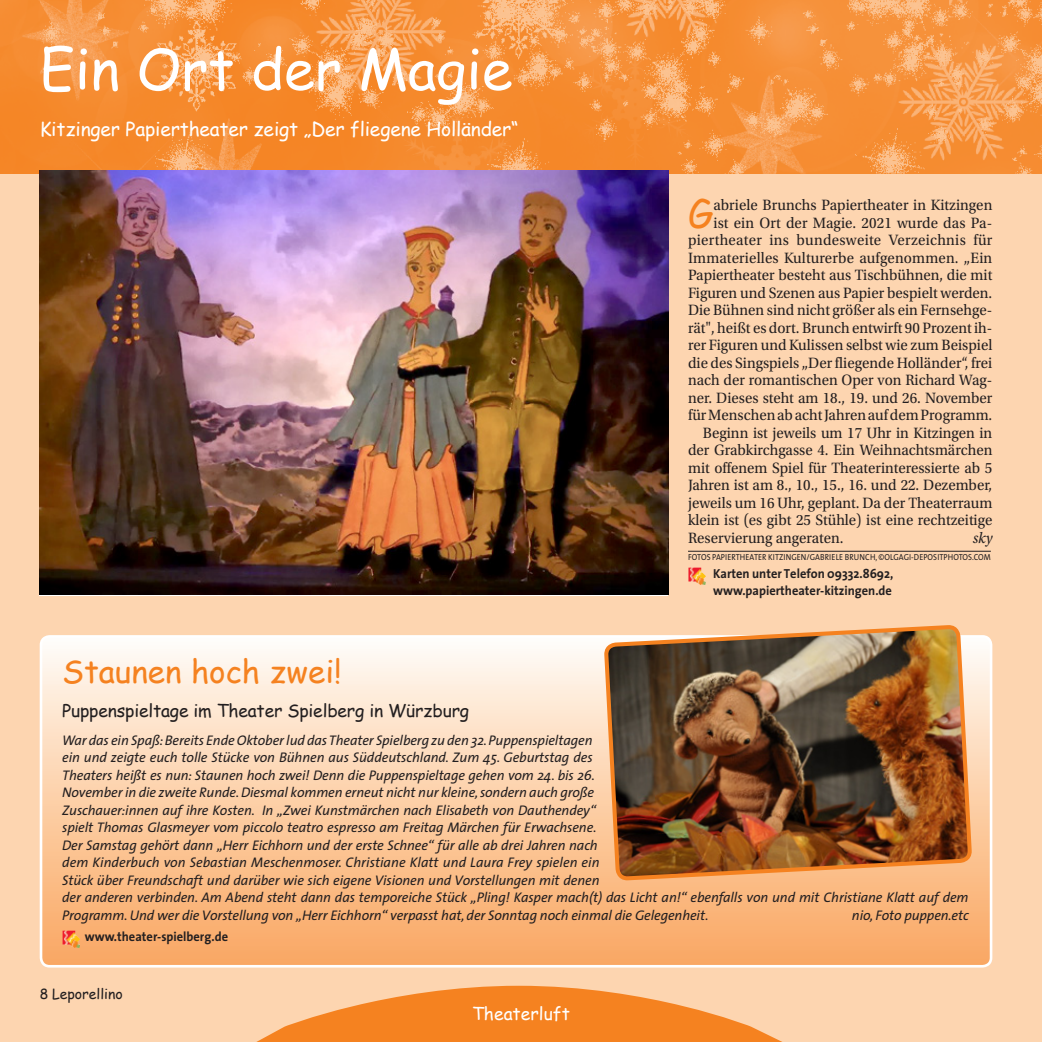
<style>
.page{position:relative;width:1042px;height:1042px;background:#fdd5b0}
.page>*{position:absolute;margin:0;border:0;box-sizing:border-box;transform-origin:0 0}
.t1{font:56px "Comic Sans MS";color:#fff}
.t2{font:39.38px "Comic Sans MS";color:#f58220;scale:.95 1}
.t3{font:31.5px "Comic Sans MS";color:#f58220}
.t4{font:19.25px "Comic Sans MS";letter-spacing:-.01em;color:#fff}
.t5{font:17.5px "Comic Sans MS";letter-spacing:-.01em;color:#231f20}
.t6{font:17.5px "Comic Sans MS";color:#fff}
.t7{font:15.75px "Utopia Std";color:#231f20;scale:.95 1}
.t8{font:15.75px "Utopia Std";letter-spacing:.02em;color:#231f20;scale:.95 1}
.t9{font:italic 15.75px "Utopia Std";color:#231f20;scale:.95 1}
.t10{font:italic 14px/17.5px "The Sans";letter-spacing:-.01em;color:#231f20}
.t11{font:14px "Comic Sans MS";color:#231f20}
.t12{font:700 13.12px/17.5px "The Sans";color:#231f20;scale:.95 1}
.t13{font:8.75px "The Sans";letter-spacing:.015em;color:#231f20;scale:.9 1}
</style>
<div class="page">
<svg style="left:256px;top:986px;width:526px;height:56px"></svg>
<img style="left:0;top:0;width:1042px;height:174px">
<hr style="left:688px;top:551px;width:303px;height:1px;background:#231f20">
<img style="left:688px;top:567px;width:18px;height:18px">
<img style="left:40px;top:170px;width:628px;height:425px">
<svg style="left:41px;top:637px;width:950px;height:329px"></svg>
<img style="left:63px;top:930px;width:17px;height:18px">
<div style="left:40px;top:635px;width:952px;height:332px;border:3px solid #fff;border-radius:9px"></div>
<img style="left:606px;top:626px;width:364px;height:397px">
<h1 class="t1" style="left:40px;top:28px;width:474px">Ein Ort der Magie</h1>
<h3 class="t4" style="left:40px;top:114px;width:481px">Kitzinger Papiertheater zeigt „Der fliegene Holländer“</h3>
<h2 class="t2" style="left:688px;top:184px;width:28px">G</h2>
<p class="t7" style="left:713px;top:196px;width:295px">abriele Brunchs Papiertheater in Kitzingen</p>
<p class="t7" style="left:713px;top:214px;width:295px">ist ein Ort der Magie. 2021 wurde das Pa-</p>
<p class="t8" style="left:688px;top:231px;width:322px">piertheater ins bundesweite Verzeichnis für</p>
<p class="t7" style="left:688px;top:249px;width:322px">Immaterielles Kulturerbe aufgenommen. „Ein</p>
<p class="t7" style="left:688px;top:266px;width:322px">Papiertheater besteht aus Tischbühnen, die mit</p>
<p class="t7" style="left:688px;top:284px;width:322px">Figuren und Szenen aus Papier bespielt werden.</p>
<p class="t7" style="left:688px;top:301px;width:322px">Die Bühnen sind nicht größer als ein Fernsehge-</p>
<p class="t7" style="left:688px;top:319px;width:322px">rät", heißt es dort. Brunch entwirft 90 Prozent ih-</p>
<p class="t7" style="left:688px;top:336px;width:322px">rer Figuren und Kulissen selbst wie zum Beispiel</p>
<p class="t7" style="left:688px;top:354px;width:322px">die des Singspiels „Der fliegende Holländer“, frei</p>
<p class="t7" style="left:688px;top:371px;width:322px">nach der romantischen Oper von Richard Wag-</p>
<p class="t7" style="left:688px;top:389px;width:322px">ner. Dieses steht am 18., 19. und 26. November</p>
<p class="t7" style="left:688px;top:406px;width:322px">für Menschen ab acht Jahren auf dem Programm.</p>
<p class="t7" style="left:703px;top:424px;width:306px">Beginn ist jeweils um 17 Uhr in Kitzingen in</p>
<p class="t7" style="left:688px;top:441px;width:322px">der Grabkirchgasse 4. Ein Weihnachtsmärchen</p>
<p class="t7" style="left:688px;top:459px;width:322px">mit offenem Spiel für Theaterinteressierte ab 5</p>
<p class="t7" style="left:688px;top:476px;width:322px">Jahren ist am 8., 10., 15., 16. und 22. Dezember,</p>
<p class="t7" style="left:688px;top:494px;width:322px">jeweils um 16 Uhr, geplant. Da der Theaterraum</p>
<p class="t7" style="left:688px;top:511px;width:322px">klein ist (es gibt 25 Stühle) ist eine rechtzeitige</p>
<p class="t7" style="left:688px;top:529px;width:165px">Reservierung angeraten.</p>
<p class="t9" style="left:972px;top:529px;width:22px">sky</p>
<p class="t13" style="left:688px;top:550px;width:37px">FOTOS PAPIERTHEATER</p>
<p class="t13" style="left:768px;top:550px;width:68px">KITZI NGE N/GABRIELE</p>
<p class="t13" style="left:844px;top:550px;width:51px">BRUNCH, ©OLGA</p>
<p class="t13" style="left:903px;top:550px;width:39px">GI-DEPOSITPH</p>
<p class="t13" style="left:953px;top:550px;width:42px">OTOS.COM</p>
<p class="t12" style="left:713px;top:564px;width:191px">Karten unter Telefon 09332.8692, www.papiertheater-kitzingen.de</p>
<h3 class="t3" style="left:62px;top:648px;width:281px">Staunen hoch zwei!</h3>
<p class="t5" style="left:62px;top:698px;width:408px">Puppenspieltage im Theater Spielberg in Würzburg</p>
<p class="t10" style="left:62px;top:731px;width:908px">War das ein Spaß: Bereits Ende Oktober lud das Theater Spielberg zu den 32. Puppenspieltagen<br>ein und zeigte euch tolle Stücke von Bühnen aus Süddeutschland. Zum 45. Geburtstag des<br>Theaters heißt es nun: Staunen hoch zwei! Denn die Puppenspieltage gehen vom 24. bis 26.<br>November in die zweite Runde. Diesmal kommen erneut nicht nur kleine, sondern auch große<br>Zuschauer:innen auf ihre Kosten. In „Zwei Kunstmärchen nach Elisabeth von Dauthendey“<br>spielt Thomas Glasmeyer vom piccolo teatro espresso am Freitag Märchen für Erwachsene.<br>Der Samstag gehört dann „Herr Eichhorn und der erste Schnee“ für alle ab drei Jahren nach<br>dem Kinderbuch von Sebastian Meschenmoser. Christiane Klatt und Laura Frey spielen ein<br>Stück über Freundschaft und darüber wie sich eigene Visionen und Vorstellungen mit denen<br>der anderen verbinden. Am Abend steht dann das temporeiche Stück „Pling! Kasper mach(t) das Licht an!“ ebenfalls von und mit Christiane Klatt auf dem Programm. Und wer die Vorstellung von „Herr Eichhorn“ verpasst hat, der Sonntag noch einmal die Gelegenheit.</p>
<p class="t10" style="left:852px;top:906px;width:118px">nio, Foto puppen.etc</p>
<p class="t12" style="left:85px;top:927px;width:152px">www.theater-spielberg.de</p>
<p class="t11" style="left:40px;top:983px;width:85px">8 Leporellino</p>
<p class="t6" style="left:472px;top:1001px;width:99px">Theaterluft</p>
</div>
